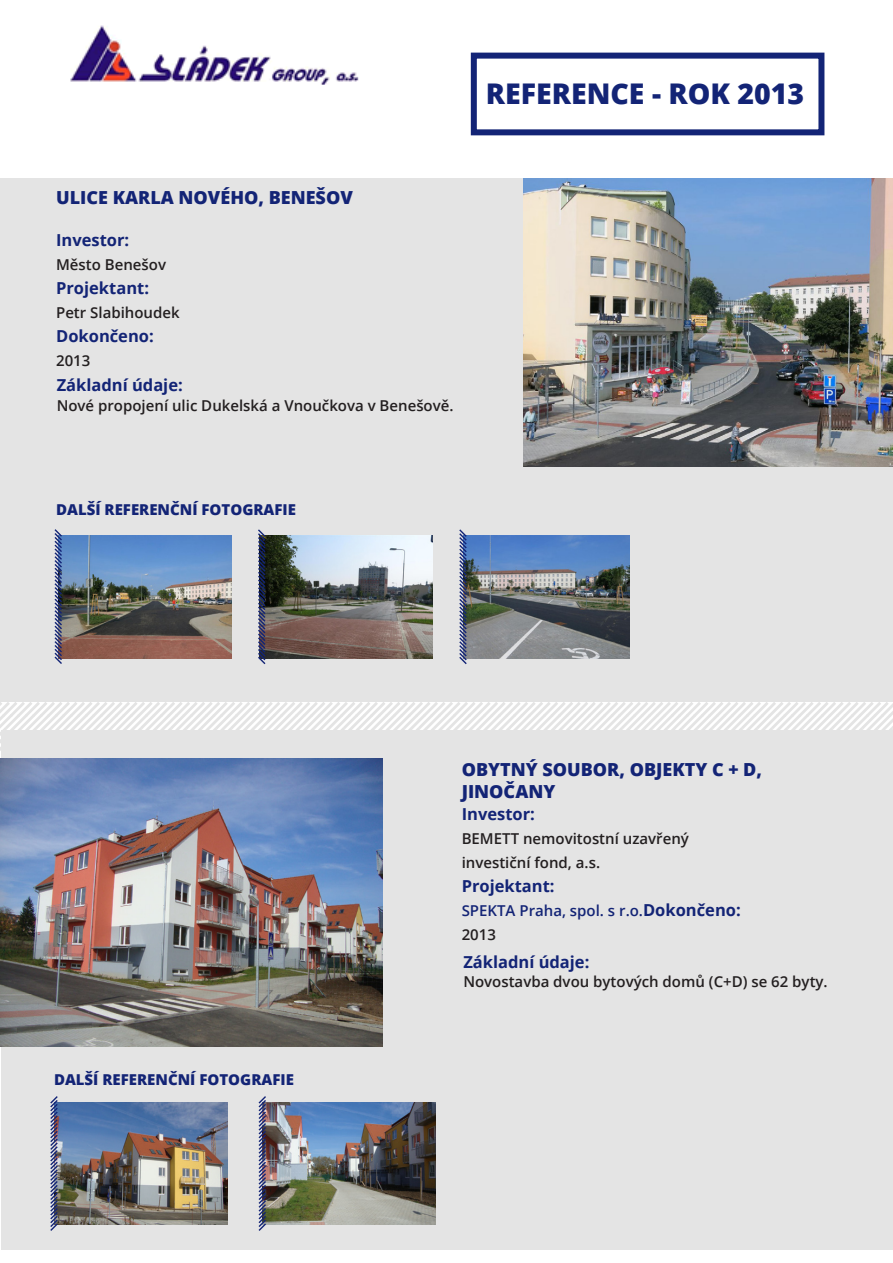
<style>
.page{position:relative;width:893px;height:1263px;background:#fff}
.page>*{position:absolute;margin:0;border:0;box-sizing:border-box;transform-origin:0 0}
.t1{font:800 28.5px "Open Sans";color:#132476}
.t2{font:800 18px "Open Sans";color:#132476}
.t3{font:700 16.5px "Open Sans";color:#132476}
.t4{font:600 15px "Open Sans";color:#231f20}
.t5{font:800 15px "Open Sans";color:#132476}
.t6{font:600 15px "Open Sans";color:#132476}
.s1{font-weight:700;font-size:16.5px}
</style>
<div class="page">
<div style="left:0;top:179px;width:893px;height:523px;background:#e4e4e4"></div>
<svg style="left:0;top:702px;width:893px;height:49px"></svg>
<img style="left:70px;top:25px;width:289px;height:60px">
<img style="left:523px;top:179px;width:370px;height:288px">
<img style="left:63px;top:535px;width:168px;height:123px">
<svg style="left:54px;top:529px;width:9px;height:135px"></svg>
<div style="left:471px;top:53px;width:353px;height:82px;border:6px solid #132476"></div>
<img style="left:267px;top:535px;width:165px;height:123px">
<img style="left:468px;top:535px;width:161px;height:123px">
<svg style="left:258px;top:529px;width:9px;height:136px"></svg>
<svg style="left:459px;top:529px;width:9px;height:136px"></svg>
<div style="left:1px;top:730px;width:892px;height:520px;background:#e4e4e4"></div>
<img style="left:0;top:758px;width:382px;height:288px">
<img style="left:59px;top:1102px;width:168px;height:123px">
<img style="left:268px;top:1102px;width:168px;height:123px">
<svg style="left:50px;top:1096px;width:9px;height:135px"></svg>
<svg style="left:258px;top:1096px;width:10px;height:135px"></svg>
<p class="t2" style="left:56px;top:183px;width:298px">ULICE KARLA NOVÉHO, BENEŠOV</p>
<p class="t3" style="left:56px;top:228px;width:75px">Investor:</p>
<p class="t4" style="left:56px;top:254px;width:111px">Město Benešov</p>
<p class="t3" style="left:56px;top:276px;width:94px">Projektant:</p>
<p class="t4" style="left:56px;top:302px;width:125px">Petr Slabihoudek</p>
<p class="t3" style="left:56px;top:324px;width:99px">Dokončeno:</p>
<p class="t4" style="left:56px;top:350px;width:36px">2013</p>
<p class="t3" style="left:57px;top:374px;width:128px">Základní údaje:</p>
<p class="t4" style="left:57px;top:395px;width:398px">Nové propojení ulic Dukelská a Vnoučkova v Benešově.</p>
<p class="t5" style="left:56px;top:499px;width:241px">DALŠÍ REFERENČNÍ FOTOGRAFIE</p>
<p class="t1" style="left:486px;top:72px;width:320px">REFERENCE - ROK 2013</p>
<p class="t2" style="left:462px;top:756px;width:302px">OBYTNÝ SOUBOR, OBJEKTY C + D,</p>
<p class="t2" style="left:462px;top:777px;width:95px">JINOČANY</p>
<p class="t3" style="left:462px;top:802px;width:75px">Investor:</p>
<p class="t4" style="left:462px;top:828px;width:229px">BEMETT nemovitostní uzavřený</p>
<p class="t4" style="left:462px;top:852px;width:140px">investiční fond, a.s.</p>
<p class="t3" style="left:462px;top:874px;width:94px">Projektant:</p>
<p class="t6" style="left:462px;top:900px;width:281px">SPEKTA Praha, spol. s r.o.<span class="s1">Dokončeno:</span></p>
<p class="t4" style="left:462px;top:924px;width:36px">2013</p>
<p class="t5" style="left:54px;top:1068px;width:241px">DALŠÍ REFERENČNÍ FOTOGRAFIE</p>
<p class="t3" style="left:463px;top:950px;width:128px">Základní údaje:</p>
<p class="t4" style="left:463px;top:971px;width:366px">Novostavba dvou bytových domů (C+D) se 62 byty.</p>
</div>
